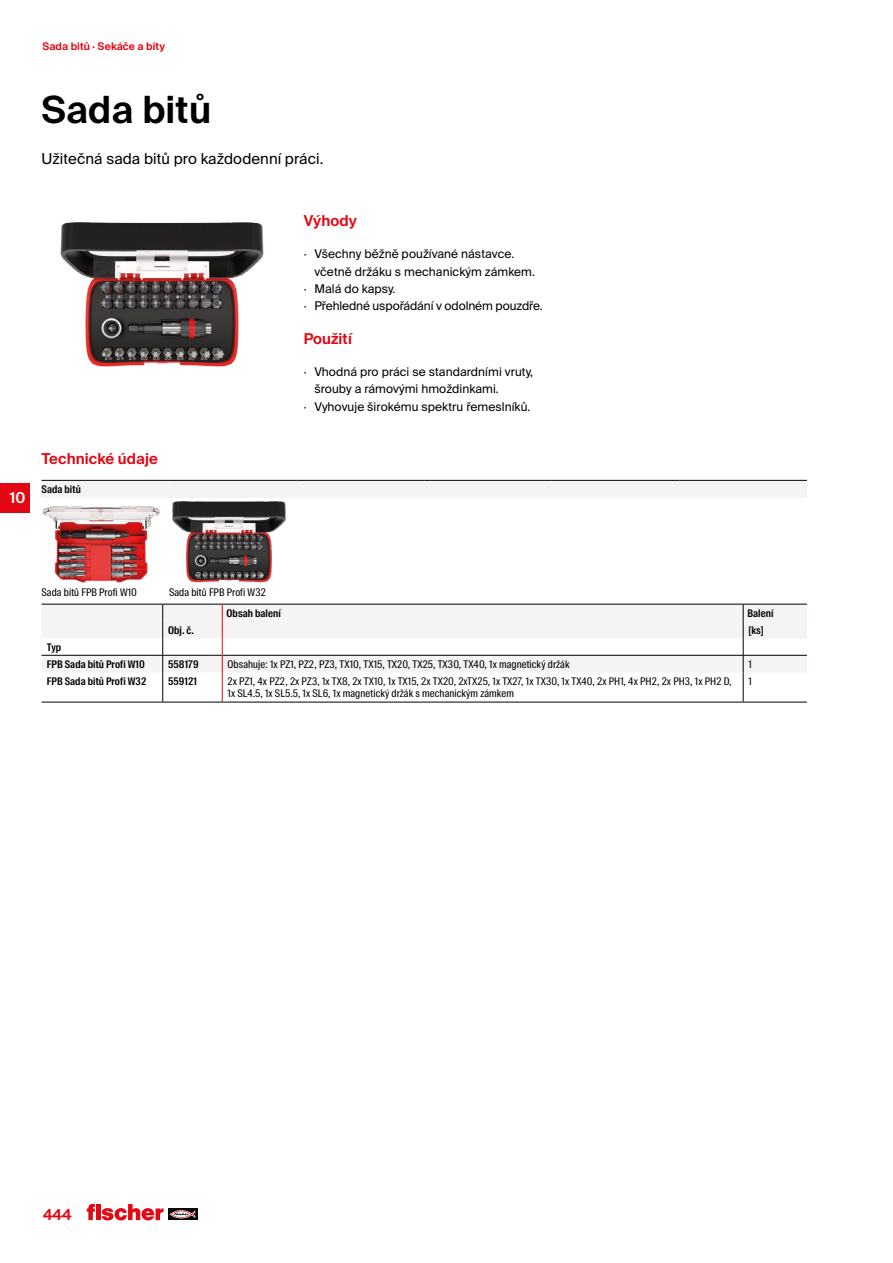
<style>
.page{position:relative;width:893px;height:1263px;background:#fff}
.page>*{position:absolute;margin:0;border:0;box-sizing:border-box;transform-origin:0 0}
.t1{font:600 37.5px "fischerstrong";letter-spacing:.005em;color:#000}
.t2{font:15px "fischerstrong";letter-spacing:.005em;color:#000}
.t3{font:600 15px "fischerstrong";letter-spacing:.005em;color:#e30613}
.t4{font:600 15px "fischerstrong";color:#fff}
.t5{font:12px "fischerstrong";letter-spacing:.005em;color:#000}
.t6{font:10.5px/12.6px "fischerstrong Cond";letter-spacing:.01em;color:#000}
.t7{font:600 10.5px/16.8px "fischerstrong Cond";letter-spacing:.01em;color:#000}
.t8{font:600 10.5px "fischerstrong";letter-spacing:.005em;color:#e30613}
</style>
<div class="page">
<svg style="left:168px;top:1208px;width:29px;height:12px"></svg>
<svg style="left:169px;top:1210px;width:26px;height:8px"></svg>
<svg style="left:87px;top:1204px;width:76px;height:16px"></svg>
<div style="left:0;top:483px;width:30px;height:29px;background:#e30613"></div>
<img style="left:60px;top:222px;width:204px;height:145px">
<hr style="left:162px;top:672px;width:1px;height:30px;background:#000">
<hr style="left:743px;top:672px;width:1px;height:30px;background:#000">
<svg style="left:42px;top:604px;width:765px;height:68px"></svg>
<hr style="left:222px;top:672px;width:1px;height:30px;background:#e30613">
<hr style="left:42px;top:702px;width:121px;height:1px;background:#000">
<hr style="left:163px;top:702px;width:51px;height:1px;background:#000">
<hr style="left:222px;top:702px;width:521px;height:1px;background:#000">
<hr style="left:743px;top:702px;width:64px;height:1px;background:#000">
<div style="left:42px;top:480px;width:765px;height:17px;background:#f5f3f3"></div>
<hr style="left:42px;top:480px;width:127px;height:1px;background:#000">
<hr style="left:169px;top:480px;width:128px;height:1px;background:#000">
<hr style="left:297px;top:480px;width:127px;height:1px;background:#000">
<hr style="left:424px;top:480px;width:128px;height:1px;background:#000">
<hr style="left:552px;top:480px;width:127px;height:1px;background:#000">
<hr style="left:679px;top:480px;width:128px;height:1px;background:#000">
<img style="left:42px;top:507px;width:118px;height:76px">
<img style="left:172px;top:502px;width:114px;height:81px">
<p class="t8" style="left:43px;top:41px;width:124px">Sada bitů · Sekáče a bity</p>
<h1 class="t1" style="left:42px;top:88px;width:171px">Sada bitů</h1>
<h2 class="t2" style="left:42px;top:150px;width:283px">Užitečná sada bitů pro každodenní práci.</h2>
<h2 class="t4" style="left:10px;top:489px;width:17px">10</h2>
<h2 class="t3" style="left:42px;top:450px;width:118px">Technické údaje</h2>
<p class="t7" style="left:42px;top:481px;width:41px">Sada bitů</p>
<h2 class="t3" style="left:304px;top:212px;width:55px">Výhody</h2>
<p class="t5" style="left:304px;top:247px;width:212px">· Všechny běžně používané nástavce.</p>
<p class="t5" style="left:314px;top:264px;width:222px">včetně držáku s mechanickým zámkem.</p>
<p class="t5" style="left:304px;top:282px;width:93px">· Malá do kapsy.</p>
<p class="t5" style="left:304px;top:299px;width:241px">· Přehledné uspořádání v odolném pouzdře.</p>
<h2 class="t3" style="left:304px;top:330px;width:50px">Použití</h2>
<p class="t5" style="left:304px;top:365px;width:231px">· Vhodná pro práci se standardními vruty,</p>
<p class="t5" style="left:314px;top:382px;width:186px">šrouby a rámovými hmoždinkami.</p>
<p class="t5" style="left:304px;top:399px;width:228px">· Vyhovuje širokému spektru řemeslníků.</p>
<p class="t6" style="left:42px;top:587px;width:97px">Sada bitů FPB Profi W10</p>
<p class="t6" style="left:169px;top:587px;width:98px">Sada bitů FPB Profi W32</p>
<p class="t7" style="left:226px;top:605px;width:56px">Obsah balení</p>
<p class="t7" style="left:747px;top:605px;width:28px">Balení</p>
<p class="t7" style="left:168px;top:622px;width:27px">Obj. č.</p>
<p class="t7" style="left:748px;top:622px;width:17px">[ks]</p>
<p class="t7" style="left:47px;top:639px;width:100px">Typ<br>FPB Sada bitů Profi W10</p>
<p class="t7" style="left:168px;top:656px;width:32px">558179</p>
<p class="t6" style="left:228px;top:658px;width:344px">Obsahuje: 1x PZ1, PZ2, PZ3, TX10, TX15, TX20, TX25, TX30, TX40, 1x magnetický držák</p>
<p class="t6" style="left:748px;top:658px;width:5px">1</p>
<p class="t7" style="left:47px;top:673px;width:101px">FPB Sada bitů Profi W32</p>
<p class="t7" style="left:168px;top:673px;width:30px">559121</p>
<p class="t6" style="left:228px;top:675px;width:506px">2x PZ1, 4x PZ2, 2x PZ3, 1x TX8, 2x TX10, 1x TX15, 2x TX20, 2xTX25, 1x TX27, 1x TX30, 1x TX40, 2x PH1, 4x PH2, 2x PH3, 1x PH2 D,<br>1x SL4.5, 1x SL5.5, 1x SL6, 1x magnetický držák s mechanickým zámkem</p>
<p class="t6" style="left:748px;top:675px;width:5px">1</p>
<h2 class="t3" style="left:43px;top:1206px;width:30px">444</h2>
</div>
